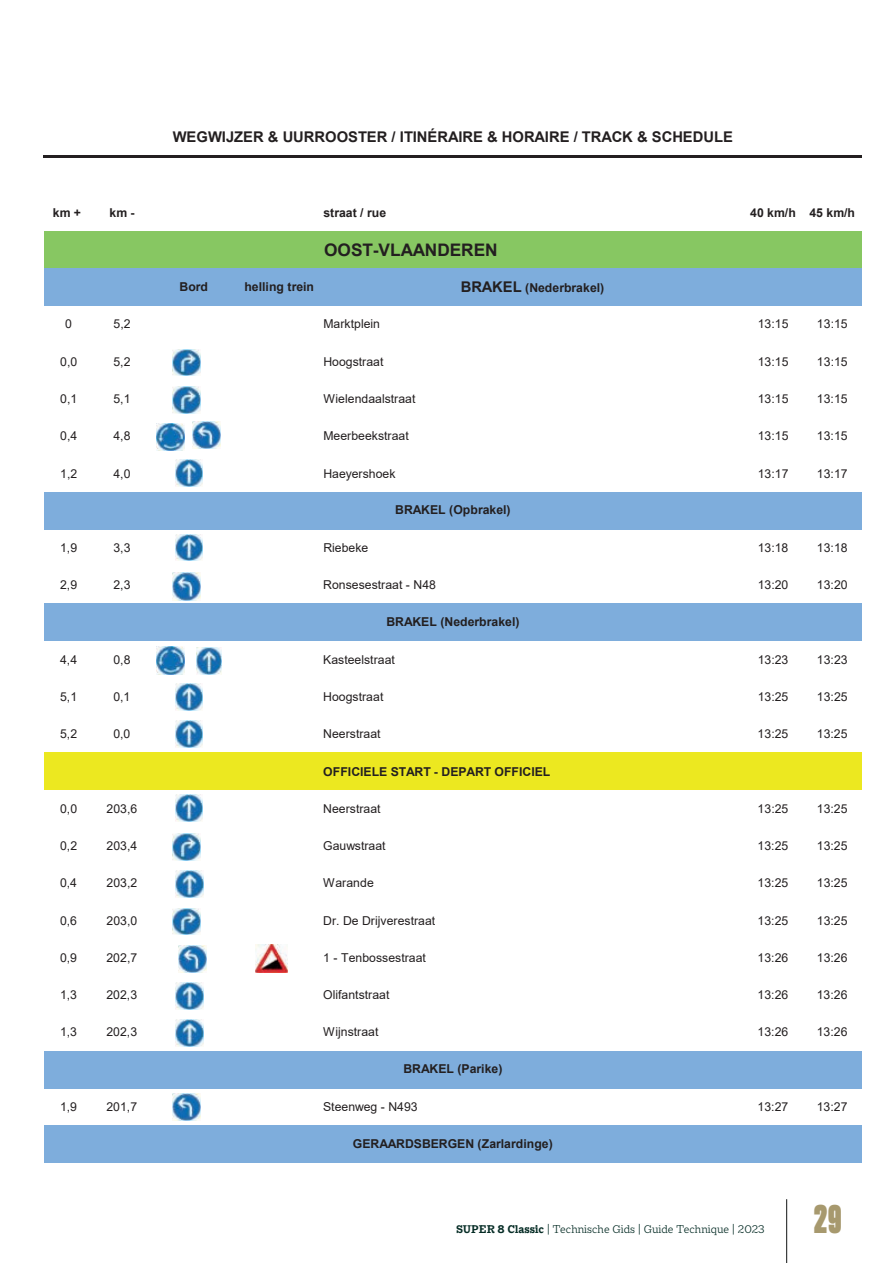
<style>
.page{position:relative;width:893px;height:1263px;background:#fff}
.page>*{position:absolute;margin:0;border:0;box-sizing:border-box;transform-origin:0 0}
.t1{font:800 37.5px "Heading Compressed Pro";color:#a7996e}
.t2{font:700 17.25px "Arial";color:#231f20}
.t3{font:700 14.7px "Arial";color:#231f20}
.t4{font:12.3px "Arial";letter-spacing:.005em;color:#231f20}
.t5{font:700 12.3px "Arial";color:#231f20}
.t6{font:12px "Macklin Variable";color:#052c25}
.s1{font-size:14.7px}
</style>
<div class="page">
<hr style="left:786px;top:1199px;width:1px;height:64px;background:#101414">
<div style="left:44px;top:231px;width:817px;height:37px;background:#87c762"></div>
<div style="left:44px;top:268px;width:817px;height:38px;background:#7eaddc"></div>
<div style="left:44px;top:492px;width:817px;height:37px;background:#7eaddc"></div>
<div style="left:44px;top:604px;width:817px;height:37px;background:#7eaddc"></div>
<div style="left:44px;top:753px;width:817px;height:37px;background:#ece820"></div>
<div style="left:44px;top:1051px;width:817px;height:37px;background:#7eaddc"></div>
<div style="left:44px;top:1125px;width:817px;height:38px;background:#7eaddc"></div>
<hr style="left:43px;top:155px;width:818px;height:3px;background:#231f20">
<img style="left:175px;top:795px;width:28px;height:27px">
<img style="left:175px;top:720px;width:28px;height:27px">
<img style="left:173px;top:834px;width:28px;height:26px">
<img style="left:176px;top:870px;width:27px;height:27px">
<img style="left:173px;top:908px;width:28px;height:27px">
<img style="left:178px;top:945px;width:28px;height:28px">
<img style="left:255px;top:945px;width:32px;height:28px">
<img style="left:176px;top:982px;width:27px;height:27px">
<img style="left:176px;top:1019px;width:27px;height:27px">
<img style="left:173px;top:1093px;width:28px;height:28px">
<img style="left:173px;top:349px;width:28px;height:27px">
<img style="left:173px;top:386px;width:28px;height:27px">
<img style="left:156px;top:423px;width:28px;height:28px">
<img style="left:192px;top:422px;width:28px;height:27px">
<img style="left:175px;top:459px;width:28px;height:27px">
<img style="left:175px;top:534px;width:28px;height:27px">
<img style="left:173px;top:573px;width:28px;height:27px">
<img style="left:156px;top:647px;width:28px;height:27px">
<img style="left:196px;top:648px;width:26px;height:27px">
<img style="left:175px;top:683px;width:28px;height:27px">
<p class="t3" style="left:173px;top:127px;width:562px">WEGWIJZER &amp; UURROOSTER / ITINÉRAIRE &amp; HORAIRE / TRACK &amp; SCHEDULE</p>
<p class="t5" style="left:53px;top:204px;width:30px">km +</p>
<p class="t5" style="left:110px;top:204px;width:27px">km -</p>
<p class="t5" style="left:323px;top:204px;width:64px">straat / rue</p>
<p class="t5" style="left:750px;top:204px;width:106px">40 km/h 45 km/h</p>
<h2 class="t2" style="left:324px;top:238px;width:175px">OOST-VLAANDEREN</h2>
<p class="t5" style="left:180px;top:278px;width:30px">Bord</p>
<p class="t5" style="left:244px;top:278px;width:71px">helling trein</p>
<p class="t5" style="left:461px;top:279px;width:145px"><span class="s1">BRAKEL</span> (Nederbrakel)</p>
<p class="t4" style="left:65px;top:316px;width:8px">0</p>
<p class="t4" style="left:113px;top:316px;width:19px">5,2</p>
<p class="t4" style="left:323px;top:316px;width:58px">Marktplein</p>
<p class="t4" style="left:758px;top:316px;width:32px">13:15</p>
<p class="t4" style="left:817px;top:316px;width:32px">13:15</p>
<p class="t4" style="left:60px;top:353px;width:19px">0,0</p>
<p class="t4" style="left:113px;top:353px;width:19px">5,2</p>
<p class="t4" style="left:323px;top:353px;width:62px">Hoogstraat</p>
<p class="t4" style="left:758px;top:353px;width:32px">13:15</p>
<p class="t4" style="left:817px;top:353px;width:32px">13:15</p>
<p class="t4" style="left:60px;top:390px;width:19px">0,1</p>
<p class="t4" style="left:113px;top:390px;width:19px">5,1</p>
<p class="t4" style="left:323px;top:390px;width:94px">Wielendaalstraat</p>
<p class="t4" style="left:758px;top:390px;width:32px">13:15</p>
<p class="t4" style="left:817px;top:390px;width:32px">13:15</p>
<p class="t4" style="left:60px;top:427px;width:19px">0,4</p>
<p class="t4" style="left:113px;top:427px;width:19px">4,8</p>
<p class="t4" style="left:323px;top:427px;width:87px">Meerbeekstraat</p>
<p class="t4" style="left:758px;top:427px;width:32px">13:15</p>
<p class="t4" style="left:817px;top:427px;width:32px">13:15</p>
<p class="t4" style="left:60px;top:465px;width:19px">1,2</p>
<p class="t4" style="left:113px;top:465px;width:19px">4,0</p>
<p class="t4" style="left:323px;top:465px;width:74px">Haeyershoek</p>
<p class="t4" style="left:758px;top:465px;width:32px">13:17</p>
<p class="t4" style="left:817px;top:465px;width:32px">13:17</p>
<p class="t5" style="left:395px;top:501px;width:117px">BRAKEL (Opbrakel)</p>
<p class="t4" style="left:60px;top:539px;width:19px">1,9</p>
<p class="t4" style="left:113px;top:539px;width:19px">3,3</p>
<p class="t4" style="left:323px;top:539px;width:46px">Riebeke</p>
<p class="t4" style="left:758px;top:539px;width:32px">13:18</p>
<p class="t4" style="left:817px;top:539px;width:32px">13:18</p>
<p class="t4" style="left:60px;top:576px;width:19px">2,9</p>
<p class="t4" style="left:113px;top:576px;width:19px">2,3</p>
<p class="t4" style="left:323px;top:576px;width:114px">Ronsesestraat - N48</p>
<p class="t4" style="left:758px;top:576px;width:32px">13:20</p>
<p class="t4" style="left:817px;top:576px;width:32px">13:20</p>
<p class="t5" style="left:386px;top:613px;width:135px">BRAKEL (Nederbrakel)</p>
<p class="t4" style="left:60px;top:651px;width:19px">4,4</p>
<p class="t4" style="left:113px;top:651px;width:19px">0,8</p>
<p class="t4" style="left:323px;top:651px;width:73px">Kasteelstraat</p>
<p class="t4" style="left:758px;top:651px;width:32px">13:23</p>
<p class="t4" style="left:817px;top:651px;width:32px">13:23</p>
<p class="t4" style="left:60px;top:688px;width:19px">5,1</p>
<p class="t4" style="left:113px;top:688px;width:19px">0,1</p>
<p class="t4" style="left:323px;top:688px;width:62px">Hoogstraat</p>
<p class="t4" style="left:758px;top:688px;width:32px">13:25</p>
<p class="t4" style="left:817px;top:688px;width:32px">13:25</p>
<p class="t4" style="left:60px;top:725px;width:19px">5,2</p>
<p class="t4" style="left:113px;top:725px;width:19px">0,0</p>
<p class="t4" style="left:323px;top:725px;width:59px">Neerstraat</p>
<p class="t4" style="left:758px;top:725px;width:32px">13:25</p>
<p class="t4" style="left:817px;top:725px;width:32px">13:25</p>
<p class="t5" style="left:323px;top:763px;width:229px">OFFICIELE START - DEPART OFFICIEL</p>
<p class="t4" style="left:60px;top:800px;width:19px">0,0</p>
<p class="t4" style="left:107px;top:800px;width:32px">203,6</p>
<p class="t4" style="left:323px;top:800px;width:59px">Neerstraat</p>
<p class="t4" style="left:758px;top:800px;width:32px">13:25</p>
<p class="t4" style="left:817px;top:800px;width:32px">13:25</p>
<p class="t4" style="left:60px;top:837px;width:19px">0,2</p>
<p class="t4" style="left:107px;top:837px;width:32px">203,4</p>
<p class="t4" style="left:323px;top:837px;width:64px">Gauwstraat</p>
<p class="t4" style="left:758px;top:837px;width:32px">13:25</p>
<p class="t4" style="left:817px;top:837px;width:32px">13:25</p>
<p class="t4" style="left:60px;top:875px;width:19px">0,4</p>
<p class="t4" style="left:106px;top:875px;width:32px">203,2</p>
<p class="t4" style="left:323px;top:875px;width:52px">Warande</p>
<p class="t4" style="left:758px;top:875px;width:32px">13:25</p>
<p class="t4" style="left:817px;top:875px;width:32px">13:25</p>
<p class="t4" style="left:60px;top:912px;width:19px">0,6</p>
<p class="t4" style="left:106px;top:912px;width:32px">203,0</p>
<p class="t4" style="left:323px;top:912px;width:114px">Dr. De Drijverestraat</p>
<p class="t4" style="left:758px;top:912px;width:32px">13:25</p>
<p class="t4" style="left:817px;top:912px;width:32px">13:25</p>
<p class="t4" style="left:60px;top:949px;width:19px">0,9</p>
<p class="t4" style="left:106px;top:949px;width:32px">202,7</p>
<p class="t4" style="left:323px;top:949px;width:104px">1 - Tenbossestraat</p>
<p class="t4" style="left:758px;top:949px;width:32px">13:26</p>
<p class="t4" style="left:817px;top:949px;width:32px">13:26</p>
<p class="t4" style="left:60px;top:986px;width:19px">1,3</p>
<p class="t4" style="left:106px;top:986px;width:32px">202,3</p>
<p class="t4" style="left:323px;top:986px;width:68px">Olifantstraat</p>
<p class="t4" style="left:758px;top:986px;width:32px">13:26</p>
<p class="t4" style="left:817px;top:986px;width:32px">13:26</p>
<p class="t4" style="left:60px;top:1024px;width:19px">1,3</p>
<p class="t4" style="left:106px;top:1024px;width:32px">202,3</p>
<p class="t4" style="left:323px;top:1024px;width:57px">Wijnstraat</p>
<p class="t4" style="left:758px;top:1024px;width:32px">13:26</p>
<p class="t4" style="left:817px;top:1024px;width:32px">13:26</p>
<p class="t5" style="left:403px;top:1060px;width:100px">BRAKEL (Parike)</p>
<p class="t4" style="left:60px;top:1098px;width:19px">1,9</p>
<p class="t4" style="left:106px;top:1098px;width:32px">201,7</p>
<p class="t4" style="left:323px;top:1098px;width:96px">Steenweg - N493</p>
<p class="t4" style="left:757px;top:1098px;width:32px">13:27</p>
<p class="t4" style="left:817px;top:1098px;width:32px">13:27</p>
<p class="t5" style="left:353px;top:1135px;width:201px">GERAARDSBERGEN (Zarlardinge)</p>
<p class="t6" style="left:456px;top:1222px;width:310px">SUPER 8 Classic | Technische Gids | Guide Technique | 2023</p>
<h1 class="t1" style="left:813px;top:1196px;width:30px">29</h1>
</div>
